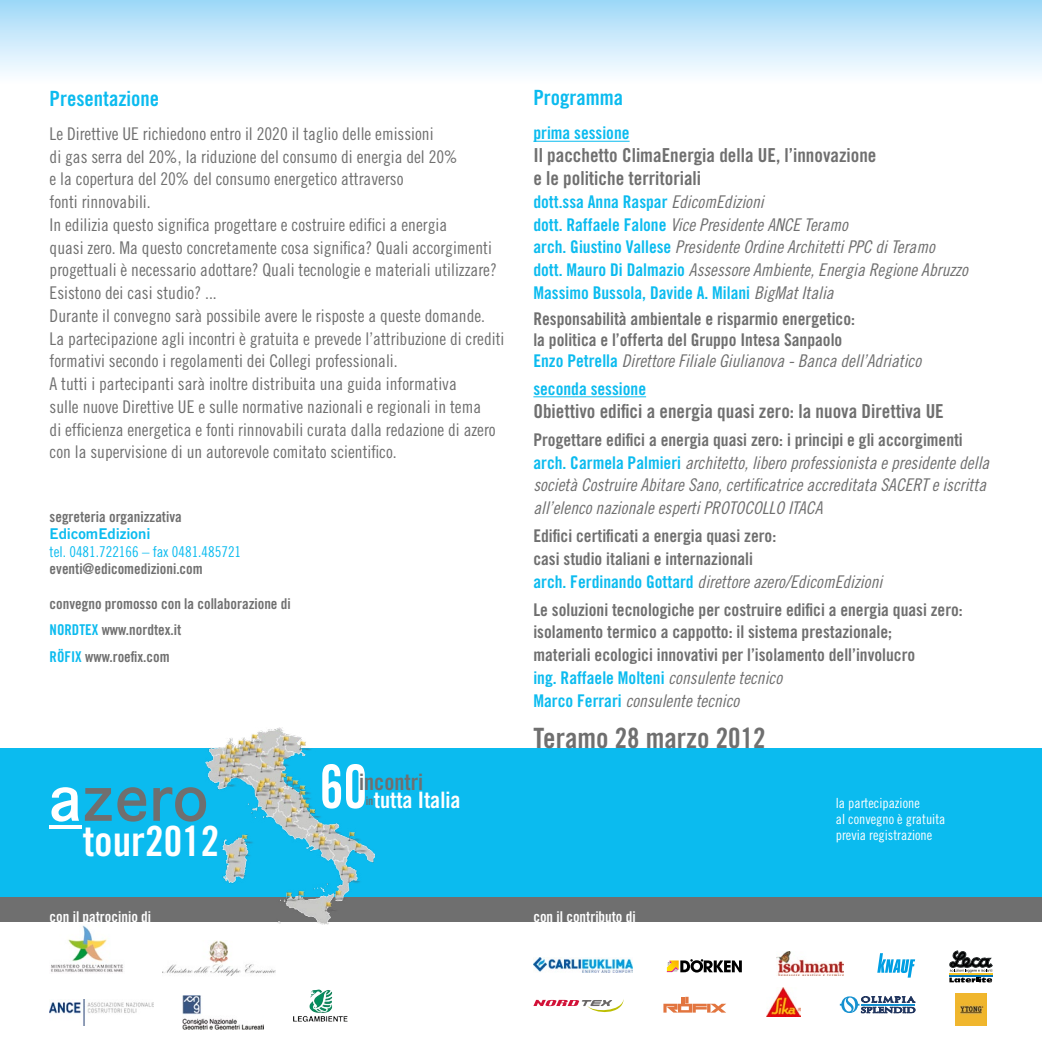
<style>
.page{position:relative;width:1042px;height:1042px;background:#fff}
.page>*{position:absolute;margin:0;border:0;box-sizing:border-box;transform-origin:0 0}
.t1{font:60.2px "Trade Gothic Bold Cond Twenty";color:#fff;scale:.89 1}
.t2{font:41.65px "Trade Gothic Bold Cond Twenty";color:#fff}
.t3{font:28px "Trade Gothic Bold Cond Twenty";color:#6f6f6f}
.t4{font:22.57px "Trade Gothic Bold Cond Twenty";color:#fff}
.t5{font:22.57px "Trade Gothic Bold Cond Twenty";color:#6f6f6f}
.t6{font:21px "Trade Gothic Bold Cond Twenty";color:#0bbbef}
.t7{font:19.25px/22.8px "Trade Gothic Bold Cond Twenty";color:#6f6f6f}
.t8{font:17.5px/22.8px "Trade Gothic Cond Eighteen";color:#6f6f6f}
.t9{font:17.5px/22.8px "Trade Gothic Cond Eighteen Obl";color:#6f6f6f}
.t10{font:17.5px/22.8px "Trade Gothic Bold Cond Twenty";color:#6f6f6f}
.t11{font:17.5px "Trade Gothic Bold Cond Twenty";color:#0bbbef}
.t12{font:14.88px/26.2px "Trade Gothic Bold Cond Twenty";color:#6f6f6f}
.t13{font:14.88px "Trade Gothic Bold Cond Twenty";color:#fff}
.t14{font:14.88px "Trade Gothic Cond Eighteen";color:#0bbbef}
.t15{font:14.88px "Trade Gothic Bold Two";color:#0bbbef}
.t16{font:14px/15.8px "Trade Gothic Cond Eighteen";color:#fff}
.t17{font:11.72px "Trade Gothic Bold Cond Twenty";color:#6f6f6f}
.s1{color:#0bbbef}
.s2{font-family:"Trade Gothic Cond Eighteen Obl";color:#6f6f6f}
.s3{font-family:"Trade Gothic Bold Cond Twenty";color:#0bbbef}
.s4{font-family:"Trade Gothic Cond Eighteen Obl"}
</style>
<div class="page">
<div style="left:0;top:748px;width:1042px;height:149px;background:#0bbbef"></div>
<div style="left:0;top:897px;width:1042px;height:24px;background:#6f6f6f"></div>
<div style="left:0;top:0;width:1042px;height:84px;background:linear-gradient(to bottom,#9fd8f8,#fff)"></div>
<hr style="left:533px;top:141px;width:96px;height:1px;background:#0bbbef">
<hr style="left:533px;top:396px;width:113px;height:1px;background:#0bbbef">
<img style="left:51px;top:925px;width:72px;height:47px">
<img style="left:162px;top:941px;width:113px;height:35px">
<img style="left:309px;top:989px;width:24px;height:24px">
<img style="left:50px;top:999px;width:103px;height:26px">
<img style="left:182px;top:995px;width:82px;height:34px">
<img style="left:533px;top:957px;width:99px;height:15px">
<svg style="left:667px;top:959px;width:75px;height:13px"></svg>
<img style="left:776px;top:951px;width:67px;height:24px">
<svg style="left:877px;top:953px;width:38px;height:24px"></svg>
<svg style="left:949px;top:951px;width:44px;height:31px"></svg>
<svg style="left:533px;top:999px;width:91px;height:13px"></svg>
<svg style="left:663px;top:997px;width:63px;height:15px"></svg>
<img style="left:766px;top:987px;width:34px;height:30px">
<svg style="left:840px;top:996px;width:75px;height:17px"></svg>
<img style="left:955px;top:994px;width:31px;height:31px">
<svg style="left:51px;top:787px;width:28px;height:34px"></svg>
<svg style="left:153px;top:787px;width:52px;height:34px"></svg>
<svg style="left:85px;top:787px;width:61px;height:34px"></svg>
<svg style="left:49px;top:825px;width:33px;height:3px"></svg>
<img style="left:205px;top:727px;width:170px;height:198px">
<p class="t6" style="left:50px;top:86px;width:111px">Presentazione</p>
<p class="t8" style="left:50px;top:122px;width:456px">Le Direttive UE richiedono entro il 2020 il taglio delle emissioni<br>di gas serra del 20%, la riduzione del consumo di energia del 20%<br>e la copertura del 20% del consumo energetico attraverso<br>fonti rinnovabili.<br>In edilizia questo significa progettare e costruire edifici a energia<br>quasi zero. Ma questo concretamente cosa significa? Quali accorgimenti progettuali è necessario adottare? Quali tecnologie e materiali utilizzare?<br>Esistono dei casi studio? ...<br>Durante il convegno sarà possibile avere le risposte a queste domande.<br>La partecipazione agli incontri è gratuita e prevede l’attribuzione di crediti formativi secondo i regolamenti dei Collegi professionali.<br>A tutti i partecipanti sarà inoltre distribuita una guida informativa<br>sulle nuove Direttive UE e sulle normative nazionali e regionali in tema<br>di efficienza energetica e fonti rinnovabili curata dalla redazione di azero con la supervisione di un autorevole comitato scientifico.</p>
<p class="t12" style="left:50px;top:503px;width:134px">segreteria organizzativa</p>
<p class="t15" style="left:50px;top:524px;width:102px">EdicomEdizioni</p>
<p class="t14" style="left:50px;top:542px;width:193px">tel. 0481.722166 – fax 0481.485721</p>
<p class="t12" style="left:50px;top:555px;width:155px">eventi@edicomedizioni.com</p>
<p class="t12" style="left:50px;top:590px;width:243px">convegno promosso con la collaborazione di <span class="s1">nordtex</span> www.nordtex.it</p>
<h2 class="t2" style="left:83px;top:816px;width:138px">tour2012</h2>
<h1 class="t1" style="left:320px;top:750px;width:55px">60</h1>
<p class="t5" style="left:359px;top:768px;width:66px">incontri</p>
<p class="t4" style="left:374px;top:786px;width:88px">tutta Italia</p>
<p class="t17" style="left:366px;top:793px;width:9px">in</p>
<p class="t6" style="left:533px;top:85px;width:91px">Programma</p>
<p class="t11" style="left:533px;top:123px;width:98px">prima sessione</p>
<p class="t7" style="left:533px;top:144px;width:345px">Il pacchetto ClimaEnergia della UE, l’innovazione e le politiche territoriali</p>
<p class="t11" style="left:533px;top:191px;width:232px">dott.ssa Anna Raspar <span class="s2">EdicomEdizioni</span></p>
<p class="t9" style="left:533px;top:213px;width:436px"><span class="s3">dott. Raffaele Falone</span> Vice Presidente ANCE Teramo<br><span class="s3">arch. Giustino Vallese</span> Presidente Ordine Architetti PPC di Teramo <span class="s3">dott. Mauro Di Dalmazio</span> Assessore Ambiente, Energia Regione Abruzzo</p>
<p class="t10" style="left:533px;top:279px;width:323px;line-height:26.2px"><span class="s1">Massimo Bussola, Davide A. Milani</span> <span class="s4">BigMat Italia<br></span>Responsabilità ambientale e risparmio energetico:</p>
<p class="t10" style="left:533px;top:328px;width:310px">la politica e l’offerta del Gruppo Intesa Sanpaolo</p>
<p class="t9" style="left:533px;top:349px;width:389px"><span class="s3">Enzo Petrella</span> Direttore Filiale Giulianova - Banca dell’Adriatico</p>
<p class="t11" style="left:533px;top:378px;width:114px">seconda sessione</p>
<p class="t7" style="left:533px;top:399px;width:402px">Obiettivo edifici a energia quasi zero: la nuova Direttiva UE</p>
<p class="t10" style="left:533px;top:428px;width:431px">Progettare edifici a energia quasi zero: i principi e gli accorgimenti</p>
<p class="t9" style="left:533px;top:451px;width:457px"><span class="s3">arch. Carmela Palmieri</span> architetto, libero professionista e presidente della società Costruire Abitare Sano, certificatrice accreditata SACERT e iscritta all’elenco nazionale esperti PROTOCOLLO ITACA</p>
<p class="t10" style="left:533px;top:524px;width:244px">Edifici certificati a energia quasi zero: casi studio italiani e internazionali</p>
<p class="t9" style="left:533px;top:570px;width:350px"><span class="s3">arch. Ferdinando Gottard</span> direttore azero/EdicomEdizioni</p>
<p class="t10" style="left:533px;top:598px;width:431px">Le soluzioni tecnologiche per costruire edifici a energia quasi zero: isolamento termico a cappotto: il sistema prestazionale;<br>materiali ecologici innovativi per l’isolamento dell’involucro<br><span class="s1">ing. Raffaele Molteni</span> <span class="s4">consulente tecnico</span></p>
<p class="t9" style="left:533px;top:689px;width:208px"><span class="s3">Marco Ferrari</span> consulente tecnico</p>
<h3 class="t3" style="left:533px;top:721px;width:234px">Teramo 28 marzo 2012</h3>
<p class="t16" style="left:836px;top:795px;width:111px">la partecipazione<br>al convegno è gratuita previa registrazione</p>
<p class="t13" style="left:50px;top:907px;width:103px">con il patrocinio di</p>
<p class="t13" style="left:533px;top:907px;width:104px">con il contributo di</p>
</div>
